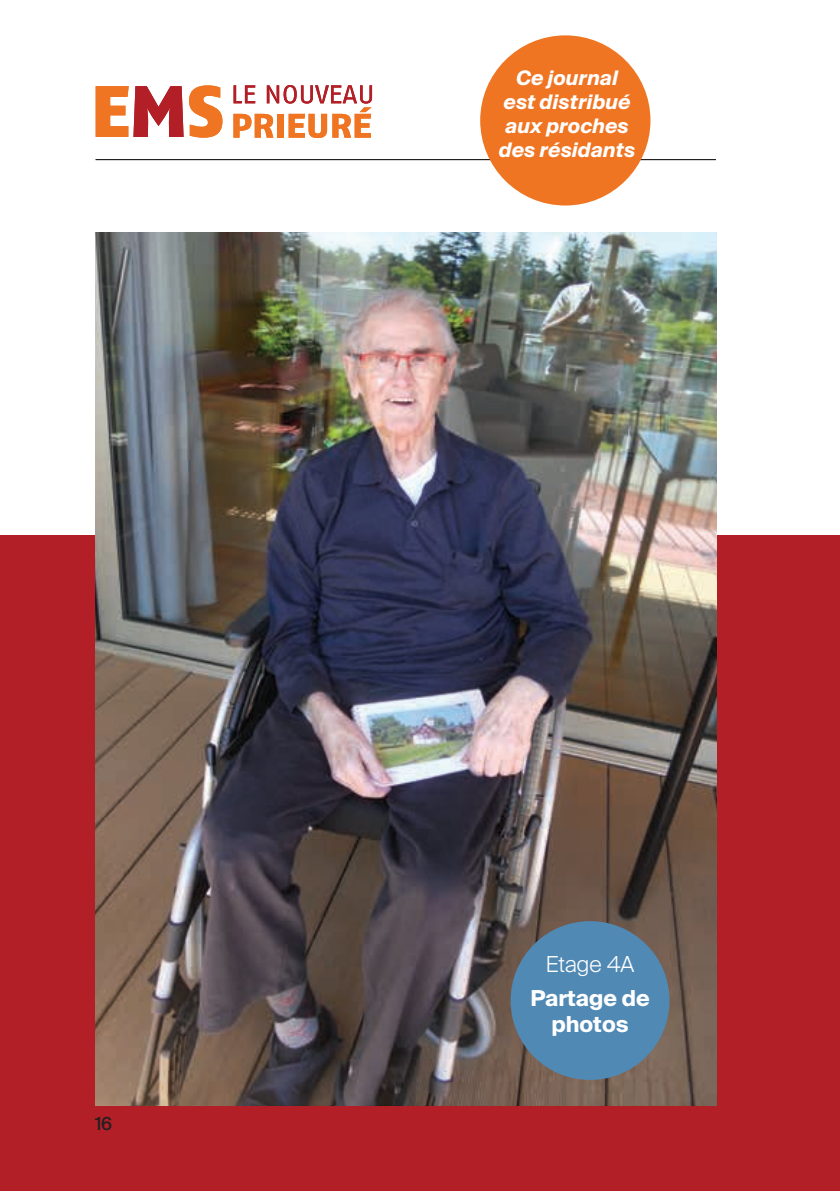
<style>
.page{position:relative;width:840px;height:1191px;background:#fff}
.page>*{position:absolute;margin:0;border:0;box-sizing:border-box;transform-origin:0 0}
.t1{font:700 22px/26px "Suisse Intl";color:#fff;text-align:center}
.t2{font:300 22px "Suisse Intl";color:#fff}
.t3{font:italic 700 20px/24px "Suisse Intl";color:#fff;text-align:center}
.t4{font:500 18px "Suisse Intl";color:#231f20}
</style>
<div class="page">
<div style="left:0;top:535px;width:839px;height:656px;background:#b21f27"></div>
<hr style="left:96px;top:159px;width:619px;height:1px;background:#231f20">
<svg style="left:96px;top:86px;width:87px;height:51px"></svg>
<svg style="left:189px;top:85px;width:33px;height:53px"></svg>
<svg style="left:233px;top:85px;width:139px;height:53px"></svg>
<div style="left:480px;top:35px;width:170px;height:170px;background:#f07523;border-radius:50%"></div>
<img style="left:96px;top:232px;width:620px;height:874px">
<div style="left:510px;top:921px;width:159px;height:159px;background:#5089b4;border-radius:50%"></div>
<p class="t4" style="left:95px;top:1113px;width:19px">16</p>
<p class="t3" style="left:498px;top:66px;width:138px">Ce journal est distribué aux proches des résidants</p>
<p class="t2" style="left:545px;top:952px;width:90px">Etage 4A</p>
<p class="t1" style="left:530px;top:985px;width:121px">Partage de photos</p>
</div>
